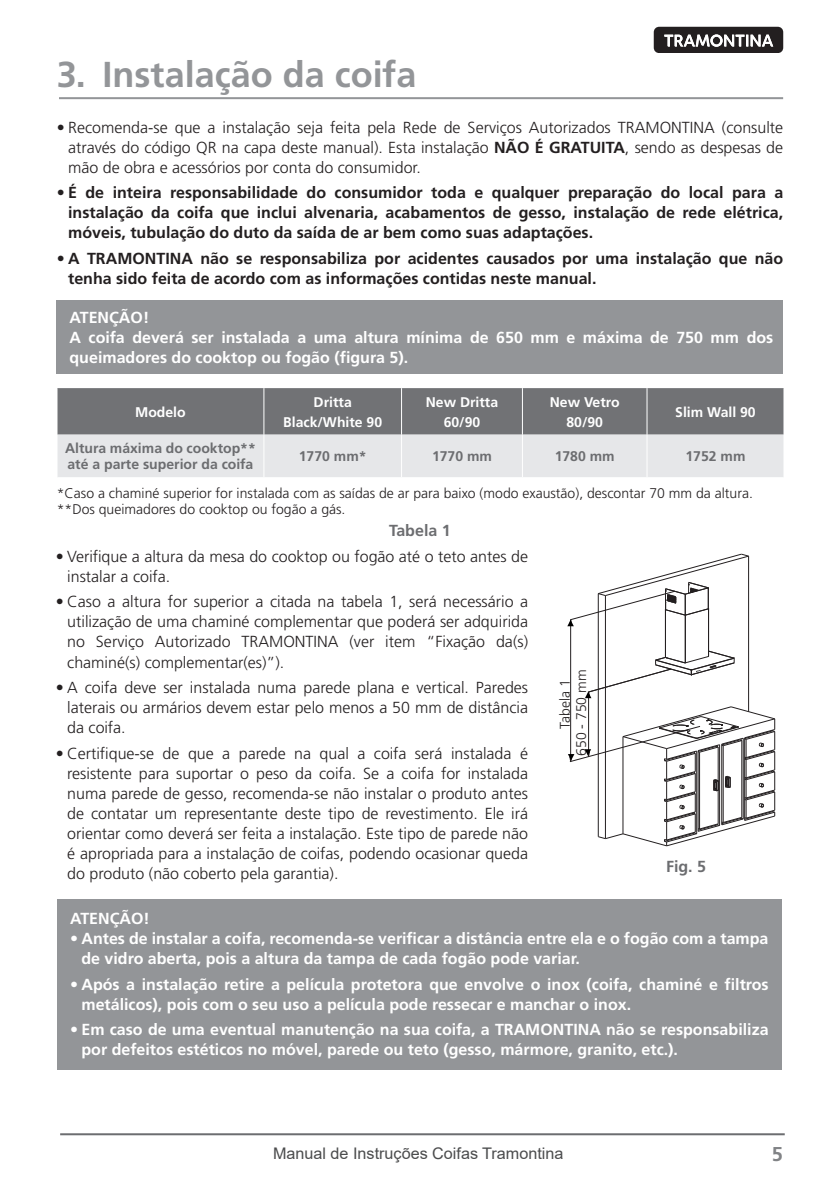
<style>
.page{position:relative;width:840px;height:1191px;background:#fff}
.page>*{position:absolute;margin:0;border:0;box-sizing:border-box;transform-origin:0 0}
.Títulos{font:700 36px "Frutiger LT Pro";color:#939598}
.t1{font:700 20px "Frutiger LT Pro";color:#818386}
.t2{font:300 16px/20px "Frutiger LT Pro";color:#231f20;text-align:justify}
.t3{font:700 16px/20px "Frutiger LT Pro";color:#fff}
.t4{font:700 16px/20px "Frutiger LT Pro";color:#231f20;text-align:justify}
.t5{font:16px "Arial";color:#4b4c4d}
.t6{font:700 16px "Frutiger LT Pro";color:#6c6d70}
.t7{font:300 14px "Frutiger LT Pro";color:#231f20}
.t8{font:700 14px/16px "Frutiger LT Pro";color:#6c6d70}
.t9{font:700 14px/20px "Frutiger LT Pro";color:#fff;text-align:center}
.s1{font-weight:700}
</style>
<div class="page">
<svg style="left:653px;top:27px;width:129px;height:26px;background:#514e4f"></svg>
<hr style="left:60px;top:1133px;width:724px;height:2px;background:#6c6d70">
<div style="left:57px;top:301px;width:725px;height:73px;background:#939598"></div>
<svg style="left:58px;top:388px;width:725px;height:89px;background:#a9aaac"></svg>
<hr style="left:263px;top:434px;width:1px;height:43px;background:#fff">
<hr style="left:401px;top:434px;width:1px;height:43px;background:#fff">
<hr style="left:522px;top:434px;width:1px;height:43px;background:#fff">
<hr style="left:646px;top:434px;width:1px;height:43px;background:#fff">
<hr style="left:263px;top:388px;width:1px;height:46px;background:#fff">
<hr style="left:401px;top:388px;width:1px;height:46px;background:#fff">
<hr style="left:522px;top:388px;width:1px;height:46px;background:#fff">
<hr style="left:646px;top:388px;width:1px;height:46px;background:#fff">
<div style="left:57px;top:899px;width:724px;height:170px;background:#939598"></div>
<hr style="left:597px;top:593px;width:1px;height:243px;background:#231f20">
<hr style="left:604px;top:595px;width:1px;height:243px;background:#231f20">
<hr style="left:664px;top:609px;width:1px;height:48px;background:#231f20">
<hr style="left:684px;top:615px;width:1px;height:48px;background:#231f20">
<hr style="left:707px;top:609px;width:1px;height:47px;background:#231f20">
<hr style="left:747px;top:556px;width:1px;height:155px;background:#231f20">
<hr style="left:570px;top:620px;width:1px;height:141px;background:#231f20">
<hr style="left:588px;top:692px;width:1px;height:62px;background:#231f20">
<svg style="left:567px;top:554px;width:181px;height:72px"></svg>
<svg style="left:585px;top:651px;width:149px;height:47px"></svg>
<svg style="left:568px;top:706px;width:207px;height:140px"></svg>
<hr style="left:59px;top:97px;width:723px;height:2px;background:#939598">
<p class="Títulos" style="left:57px;top:53px;width:361px">3. Instalação da coifa</p>
<p class="t2" style="left:68px;top:117px;width:716px;text-indent:-11px">• Recomenda-se que a instalação seja feita pela Rede de Serviços Autorizados TRAMONTINA (consulte através do código QR na capa deste manual). Esta instalação <span class="s1">NÃO É GRATUITA</span>, sendo as despesas de mão de obra e acessórios por conta do consumidor.</p>
<p class="t4" style="left:68px;top:183px;width:716px;text-indent:-11px">• É de inteira responsabilidade do consumidor toda e qualquer preparação do local para a instalação da coifa que inclui alvenaria, acabamentos de gesso, instalação de rede elétrica, móveis, tubulação do duto da saída de ar bem como suas adaptações.</p>
<p class="t4" style="left:68px;top:249px;width:716px;text-indent:-11px">• A TRAMONTINA não se responsabiliza por acidentes causados por uma instalação que não tenha sido feita de acordo com as informações contidas neste manual.</p>
<p class="t3" style="left:69px;top:307px;width:81px">ATENÇÃO!</p>
<p class="t3" style="left:69px;top:327px;width:705px">A coifa deverá ser instalada a uma altura mínima de 650 mm e máxima de 750 mm dos queimadores do cooktop ou fogão (figura 5).</p>
<p class="t9" style="left:135px;top:402px;width:52px">Modelo</p>
<p class="t9" style="left:313px;top:392px;width:40px">Dritta</p>
<p class="t9" style="left:283px;top:412px;width:100px">Black/White 90</p>
<p class="t9" style="left:425px;top:392px;width:74px">New Dritta<br>60/90</p>
<p class="t9" style="left:549px;top:392px;width:71px">New Vetro<br>80/90</p>
<p class="t9" style="left:674px;top:402px;width:82px">Slim Wall 90</p>
<p class="t8" style="left:65px;top:440px;width:192px">Altura máxima do cooktop** até a parte superior da coifa</p>
<p class="t8" style="left:299px;top:448px;width:69px">1770 mm*</p>
<p class="t8" style="left:432px;top:448px;width:61px">1770 mm</p>
<p class="t8" style="left:554px;top:448px;width:61px">1780 mm</p>
<p class="t8" style="left:685px;top:448px;width:61px">1752 mm</p>
<p class="t7" style="left:57px;top:484px;width:697px">*Caso a chaminé superior for instalada com as saídas de ar para baixo (modo exaustão), descontar 70 mm da altura.</p>
<p class="t7" style="left:57px;top:500px;width:290px">**Dos queimadores do cooktop ou fogão a gás.</p>
<p class="t6" style="left:389px;top:520px;width:63px">Tabela 1</p>
<p class="t2" style="left:67px;top:546px;width:462px;text-indent:-11px">• Verifique a altura da mesa do cooktop ou fogão até o teto antes de instalar a coifa.</p>
<p class="t2" style="left:67px;top:592px;width:462px;text-indent:-11px">• Caso a altura for superior a citada na tabela 1, será necessário a utilização de uma chaminé complementar que poderá ser adquirida no Serviço Autorizado TRAMONTINA (ver item “Fixação da(s) chaminé(s) complementar(es)”).</p>
<p class="t2" style="left:67px;top:678px;width:462px;text-indent:-11px">• A coifa deve ser instalada numa parede plana e vertical. Paredes laterais ou armários devem estar pelo menos a 50 mm de distância da coifa.</p>
<p class="t2" style="left:67px;top:743px;width:462px;text-indent:-11px">• Certifique-se de que a parede na qual a coifa será instalada é resistente para suportar o peso da coifa. Se a coifa for instalada numa parede de gesso, recomenda-se não instalar o produto antes de contatar um representante deste tipo de revestimento. Ele irá orientar como deverá ser feita a instalação. Este tipo de parede não é apropriada para a instalação de coifas, podendo ocasionar queda do produto (não coberto pela garantia).</p>
<p class="t7" style="left:556px;top:728px;width:51px;rotate:-90deg">Tabela 1</p>
<p class="t7" style="left:572px;top:756px;width:88px;rotate:-90deg">650 - 750 mm</p>
<p class="t6" style="left:665px;top:857px;width:42px">Fig. 5</p>
<p class="t3" style="left:70px;top:908px;width:81px">ATENÇÃO!</p>
<p class="t3" style="left:81px;top:928px;width:688px;text-indent:-11px">• Antes de instalar a coifa, recomenda-se verificar a distância entre ela e o fogão com a tampa de vidro aberta, pois a altura da tampa de cada fogão pode variar.</p>
<p class="t3" style="left:81px;top:974px;width:688px;text-indent:-11px">• Após a instalação retire a película protetora que envolve o inox (coifa, chaminé e filtros metálicos), pois com o seu uso a película pode ressecar e manchar o inox.</p>
<p class="t3" style="left:81px;top:1019px;width:688px;text-indent:-11px">• Em caso de uma eventual manutenção na sua coifa, a TRAMONTINA não se responsabiliza por defeitos estéticos no móvel, parede ou teto (gesso, mármore, granito, etc.).</p>
<p class="t5" style="left:273px;top:1142px;width:292px">Manual de Instruções Coifas Tramontina</p>
<p class="t1" style="left:771px;top:1142px;width:13px">5</p>
</div>
